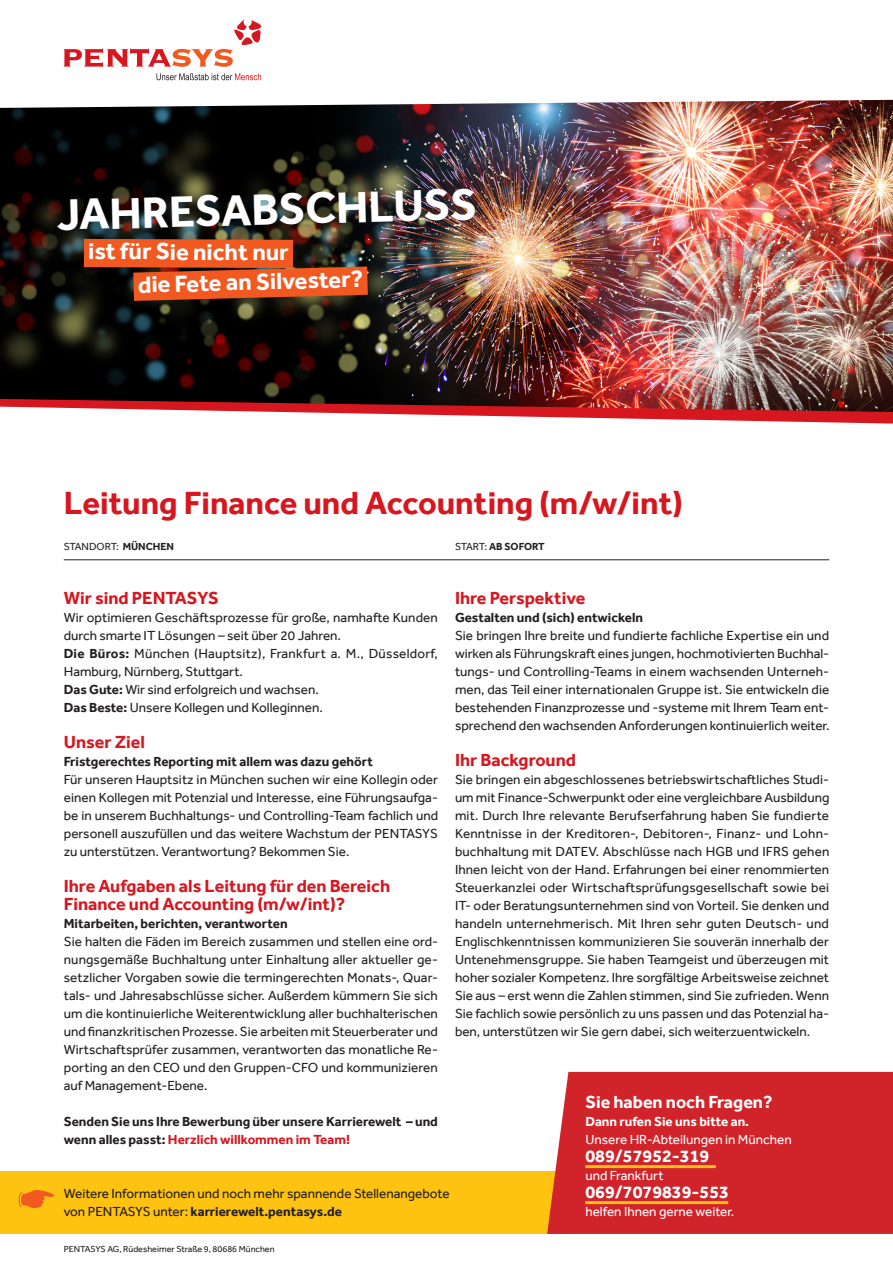
<style>
.page{position:relative;width:893px;height:1263px;background:#fff}
.page>*{position:absolute;margin:0;border:0;box-sizing:border-box;transform-origin:0 0}
.Schlagwort{font:700 45px "Effra";color:#fff}
.Jobtitel_Abschlussar{font:700 33px "Effra";color:#d7171f}
.Claim{font:700 24px "Effra";letter-spacing:-.01em;color:#fff}
.Headline_01{font:700 18px/18px "Effra";color:#d7171f}
.Fliesstext_linksbünd{font:700 18px "Effra";color:#fff}
.Headline_01-2{font:700 18px "Effra";color:#fff}
.Fliesstext_Blocksatz{font:13.5px/18px "Effra";color:#231f20;text-align:justify}
.Fliesstext_Blocksatz-2{font:700 13.5px/18px "Effra";color:#231f20}
.Fliesstext_linksbünd-2{font:13.5px "Effra";color:#fff}
.Fliesstext_linksbünd-3{font:13.5px "Effra";color:#231f20}
.Fliesstext_linksbünd-4{font:700 13.5px "Effra";color:#231f20}
.Fliesstext_Blocksatz-3{font:700 13.5px "Effra";color:#fff}
.Start_Standort{font:10.5px "Effra";color:#231f20}
.Start_Standort-2{font:700 10.5px "Effra";color:#231f20}
.Fliesstext_Blocksatz-4{font:9px "Effra";color:#231f20}
.s1{font-weight:700}
.s2{font-weight:400}
.s3{color:#d7171f}
</style>
<div class="page">
<img style="left:0;top:100px;width:893px;height:299px">
<svg style="left:84px;top:239px;width:284px;height:62px"></svg>
<svg style="left:156px;top:73px;width:105px;height:7px"></svg>
<svg style="left:64px;top:19px;width:197px;height:48px"></svg>
<svg style="left:0;top:399px;width:893px;height:25px"></svg>
<hr style="left:64px;top:559px;width:765px;height:1px;background:#231f20">
<div style="left:0;top:1171px;width:568px;height:63px;background:#fec210"></div>
<div style="left:547px;top:1072px;width:346px;height:162px;background:#d1232a"></div>
<hr style="left:585px;top:1165px;width:131px;height:3px;background:#fec210">
<hr style="left:585px;top:1201px;width:143px;height:3px;background:#fec210">
<svg style="left:19px;top:1190px;width:35px;height:18px"></svg>
<p class="Schlagwort" style="left:56px;top:186px;width:422px;rotate:-1deg">JAHRESABSCHLUSS</p>
<p class="Claim" style="left:88px;top:237px;width:202px">ist für Sie nicht nur</p>
<p class="Claim" style="left:138px;top:269px;width:227px;rotate:-1deg">die Fete an Silvester?</p>
<p class="Jobtitel_Abschlussar" style="left:64px;top:483px;width:621px">Leitung Finance und Accounting (m/w/int)</p>
<p class="Start_Standort" style="left:64px;top:540px;width:112px">STANDORT: <span class="s1">MÜNCHEN</span></p>
<p class="Start_Standort-2" style="left:455px;top:540px;width:91px"><span class="s2">START:</span> AB SOFORT</p>
<p class="Headline_01" style="left:64px;top:589px;width:156px">Wir sind PENTASYS</p>
<p class="Fliesstext_Blocksatz" style="left:64px;top:608px;width:376px">Wir optimieren Geschäftsprozesse für große, namhafte Kunden durch smarte IT Lösungen – seit über 20 Jahren.</p>
<p class="Fliesstext_Blocksatz" style="left:64px;top:644px;width:376px"><span class="s1">Die Büros:</span> München (Hauptsitz), Frankfurt a. M., Düsseldorf,<br>Hamburg, Nürnberg, Stuttgart.</p>
<p class="Fliesstext_Blocksatz" style="left:64px;top:680px;width:257px"><span class="s1">Das Gute:</span> Wir sind erfolgreich und wachsen.</p>
<p class="Fliesstext_Blocksatz" style="left:64px;top:698px;width:261px"><span class="s1">Das Beste:</span> Unsere Kollegen und Kolleginnen.</p>
<p class="Headline_01" style="left:64px;top:733px;width:83px">Unser Ziel</p>
<p class="Fliesstext_Blocksatz-2" style="left:64px;top:752px;width:311px">Fristgerechtes Reporting mit allem was dazu gehört</p>
<p class="Fliesstext_Blocksatz" style="left:64px;top:770px;width:376px">Für unseren Hauptsitz in München suchen wir eine Kollegin oder einen Kollegen mit Potenzial und Interesse, eine Führungsaufga&shy;be in unserem Buchhaltungs- und Controlling-Team fachlich und personell auszufüllen und das weitere Wachstum der PENTASYS zu unterstützen. Verantwortung? Bekommen Sie.</p>
<p class="Headline_01" style="left:64px;top:877px;width:328px">Ihre Aufgaben als Leitung für den Bereich<br>Finance und Accounting (m/w/int)?</p>
<p class="Fliesstext_Blocksatz-2" style="left:64px;top:914px;width:225px">Mitarbeiten, berichten, verantworten</p>
<p class="Fliesstext_Blocksatz" style="left:64px;top:932px;width:376px">Sie halten die Fäden im Bereich zusammen und stellen eine ord&shy;nungsgemäße Buchhaltung unter Einhaltung aller aktueller ge&shy;setzlicher Vorgaben sowie die termingerechten Monats-, Quar&shy;tals- und Jahresabschlüsse sicher. Außerdem kümmern Sie sich um die kontinuierliche Weiterentwicklung aller buchhalterischen und finanzkritischen Prozesse. Sie arbeiten mit Steuerberater und Wirtschaftsprüfer zusammen, verantworten das monatliche Re&shy;porting an den CEO und den Gruppen-CFO und kommunizieren auf Management-Ebene.</p>
<p class="Fliesstext_Blocksatz-2" style="left:64px;top:1112px;width:376px">Senden Sie uns Ihre Bewerbung über unsere Karrierewelt – und wenn alles passt: <span class="s3">Herzlich willkommen im Team!</span></p>
<p class="Headline_01" style="left:455px;top:589px;width:132px">Ihre Perspektive</p>
<p class="Fliesstext_Blocksatz-2" style="left:455px;top:608px;width:189px">Gestalten und (sich) entwickeln</p>
<p class="Fliesstext_Blocksatz" style="left:455px;top:626px;width:376px">Sie bringen Ihre breite und fundierte fachliche Expertise ein und wirken als Führungskraft eines jungen, hochmotivierten Buchhal&shy;tungs- und Controlling-Teams in einem wachsenden Unterneh&shy;men, das Teil einer internationalen Gruppe ist. Sie entwickeln die bestehenden Finanzprozesse und -systeme mit Ihrem Team ent&shy;sprechend den wachsenden Anforderungen kontinuierlich weiter.</p>
<p class="Headline_01" style="left:455px;top:751px;width:123px">Ihr Background</p>
<p class="Fliesstext_Blocksatz" style="left:455px;top:770px;width:376px">Sie bringen ein abgeschlossenes betriebswirtschaftliches Studi&shy;um mit Finance-Schwerpunkt oder eine vergleichbare Ausbildung mit. Durch Ihre relevante Berufserfahrung haben Sie fundierte Kenntnisse in der Kreditoren-, Debitoren-, Finanz- und Lohn&shy;buchhaltung mit DATEV. Abschlüsse nach HGB und IFRS gehen Ihnen leicht von der Hand. Erfahrungen bei einer renommierten Steuerkanzlei oder Wirtschaftsprüfungsgesellschaft sowie bei IT- oder Beratungsunternehmen sind von Vorteil. Sie denken und handeln unternehmerisch. Mit Ihren sehr guten Deutsch- und Englischkenntnissen kommunizieren Sie souverän innerhalb der Untenehmensgruppe. Sie haben Teamgeist und überzeugen mit hoher sozialer Kompetenz. Ihre sorgfältige Arbeitsweise zeichnet Sie aus – erst wenn die Zahlen stimmen, sind Sie zufrieden. Wenn Sie fachlich sowie persönlich zu uns passen und das Potenzial ha&shy;ben, unterstützen wir Sie gern dabei, sich weiterzuentwickeln.</p>
<p class="Headline_01-2" style="left:585px;top:1091px;width:189px">Sie haben noch Fragen?</p>
<p class="Fliesstext_Blocksatz-3" style="left:585px;top:1113px;width:165px">Dann rufen Sie uns bitte an.</p>
<p class="Fliesstext_linksbünd-2" style="left:585px;top:1131px;width:208px">Unsere HR-Abteilungen in München</p>
<p class="Fliesstext_linksbünd" style="left:585px;top:1145px;width:125px">089/57952-319</p>
<p class="Fliesstext_linksbünd-2" style="left:585px;top:1167px;width:80px">und Frankfurt</p>
<p class="Fliesstext_linksbünd" style="left:585px;top:1181px;width:145px">069/7079839-553</p>
<p class="Fliesstext_linksbünd-2" style="left:585px;top:1203px;width:150px">helfen Ihnen gerne weiter.</p>
<p class="Fliesstext_linksbünd-3" style="left:64px;top:1185px;width:387px">Weitere Informationen und noch mehr spannende Stellenangebote</p>
<p class="Fliesstext_linksbünd-4" style="left:64px;top:1203px;width:280px"><span class="s2">von PENTASYS unter:</span> karrierewelt.pentasys.de</p>
<p class="Fliesstext_Blocksatz-4" style="left:64px;top:1243px;width:212px">PENTASYS AG, Rüdesheimer Straße 9, 80686 München</p>
</div>
